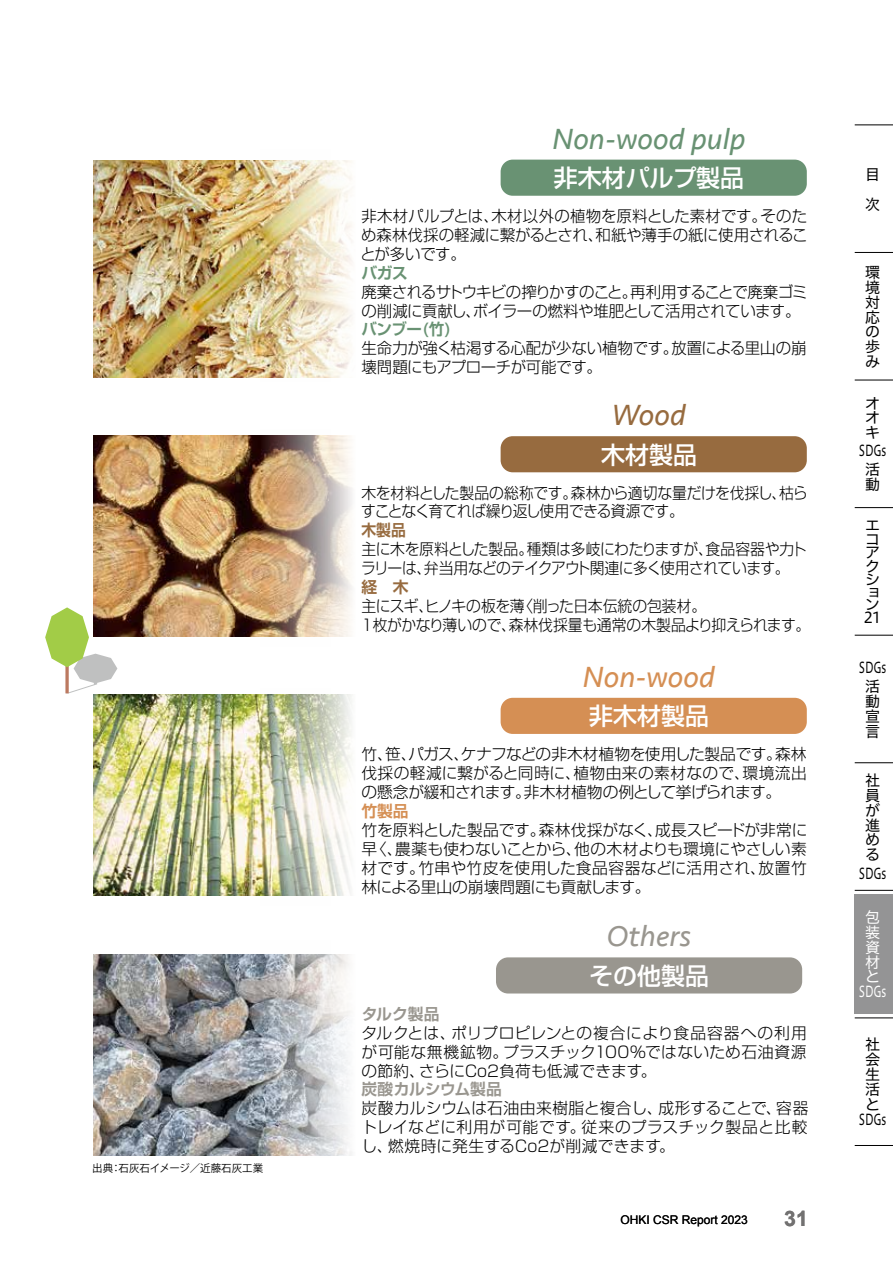
<style>
.page{position:relative;width:893px;height:1263px;background:#fff}
.page>*{position:absolute;margin:0;border:0;box-sizing:border-box;transform-origin:0 0}
.t1{font:italic 30px "Seravek";color:#699273}
.t2{font:italic 30px "Seravek";letter-spacing:.005em;color:#d58f54}
.t3{font:italic 30px "Seravek";color:#99968f}
.t4{font:italic 30px "Seravek";color:#976b3f}
.t5{font:500 24px "Shin Go Pro";color:#fff}
.t6{font:700 21.3px "Arial";color:#727171}
.t7{font:300 15.75px/18.9px "Shin Go Pro";letter-spacing:-.015em;color:#000;text-align:justify}
.t8{font:300 15.75px/18.9px "Shin Go Pro";letter-spacing:-.015em;color:#000;scale:.94 1}
.t9{font:300 15.75px/18.9px "Shin Go Pro";letter-spacing:-.035em;color:#000}
.t10{font:700 15.75px "Shin Go Pro De";letter-spacing:.005em;color:#99968f}
.t11{font:700 15.75px "Shin Go Pro De";letter-spacing:-.03em;color:#699273}
.t12{font:700 15.75px "Shin Go Pro De";color:#976b3f;scale:.94 1}
.t13{font:700 15.75px "Shin Go Pro De";color:#976b3f}
.t14{font:700 15.75px "Shin Go Pro De";color:#d58f54}
.t15{font:15px/14.9px "Hiragino UD Sans F Std N W4";color:#000;text-align:justify}
.t16{font:15px/18.9px "Hiragino UD Sans F Std N W4";color:#000;text-align:center;scale:.7 1}
.t17{font:15px/14.9px "Hiragino UD Sans F Std N W4";color:#fff;text-align:center}
.t18{font:12px "Arial";color:#000}
.t19{font:10.5px "Koz Go Pr 6 N";color:#000}
</style>
<div class="page">
<div style="left:855px;top:894px;width:38px;height:119px;background:#949495"></div>
<hr style="left:855px;top:125px;width:38px;height:1px;background:#000">
<hr style="left:855px;top:252px;width:38px;height:1px;background:#000">
<hr style="left:855px;top:380px;width:38px;height:1px;background:#000">
<hr style="left:855px;top:507px;width:38px;height:1px;background:#000">
<hr style="left:855px;top:635px;width:38px;height:1px;background:#000">
<hr style="left:855px;top:762px;width:38px;height:1px;background:#000">
<hr style="left:855px;top:890px;width:38px;height:1px;background:#000">
<hr style="left:855px;top:1018px;width:38px;height:1px;background:#000">
<hr style="left:855px;top:1145px;width:38px;height:1px;background:#000">
<img style="left:94px;top:160px;width:166px;height:217px">
<img style="left:94px;top:435px;width:166px;height:201px">
<img style="left:94px;top:695px;width:166px;height:200px">
<img style="left:93px;top:955px;width:167px;height:200px">
<img style="left:260px;top:694px;width:92px;height:202px">
<svg style="left:260px;top:954px;width:92px;height:202px"></svg>
<img style="left:260px;top:435px;width:92px;height:202px">
<img style="left:260px;top:160px;width:92px;height:218px">
<div style="left:501px;top:436px;width:306px;height:36px;background:#976b3f;border-radius:12px"></div>
<div style="left:501px;top:160px;width:306px;height:36px;background:#699273;border-radius:12px"></div>
<div style="left:501px;top:698px;width:306px;height:36px;background:#d58f54;border-radius:12px"></div>
<div style="left:496px;top:957px;width:306px;height:36px;background:#99968f;border-radius:12px"></div>
<svg style="left:45px;top:607px;width:72px;height:86px"></svg>
<p class="t19" style="left:92px;top:1162px;width:172px">出典：石灰石イメージ／近藤石灰工業</p>
<h1 class="t1" style="left:553px;top:115px;width:194px">Non-wood pulp</h1>
<h2 class="t5" style="left:554px;top:158px;width:192px">非木材パルプ製品</h2>
<p class="t7" style="left:360px;top:205px;width:449px">非木材パルプとは、木材以外の植物を原料とした素材です。そのため森林伐採の軽減に繋がるとされ、和紙や薄手の紙に使用されることが多いです。</p>
<p class="t11" style="left:361px;top:260px;width:48px">バガス</p>
<p class="t9" style="left:361px;top:280px;width:448px">廃棄されるサトウキビの搾りかすのこと。再利用することで廃棄ゴミの削減に貢献し、ボイラーの燃料や堆肥として活用されています。</p>
<p class="t11" style="left:361px;top:316px;width:91px">バンブー(竹)</p>
<p class="t7" style="left:361px;top:337px;width:447px">生命力が強く枯渇する心配が少ない植物です。放置による里山の崩壊問題にもアプローチが可能です。</p>
<h1 class="t4" style="left:612px;top:391px;width:76px">Wood</h1>
<h2 class="t5" style="left:601px;top:435px;width:97px">木材製品</h2>
<p class="t8" style="left:361px;top:481px;width:476px">木を材料とした製品の総称です。森林から適切な量だけを伐採し、枯らすことなく育てれば繰り返し使用できる資源です。</p>
<p class="t12" style="left:361px;top:517px;width:49px">木製品</p>
<p class="t8" style="left:361px;top:538px;width:476px">主に木を原料とした製品。種類は多岐にわたりますが、食品容器や力卜ラリーは、弁当用などのテイクアウト関連に多く使用されています。</p>
<p class="t13" style="left:361px;top:574px;width:49px">経　木</p>
<p class="t8" style="left:361px;top:595px;width:479px">主にスギ、ヒノキの板を薄〈削った日本伝統の包装材。<br>1枚がかなり薄いので、森林伐採量も通常の木製品より抑えられます。</p>
<h1 class="t2" style="left:583px;top:653px;width:134px">Non-wood</h1>
<h2 class="t5" style="left:589px;top:696px;width:121px">非木材製品</h2>
<p class="t7" style="left:361px;top:743px;width:447px">竹、笹、パガス、ケナフなどの非木材植物を使用した製品です。森林伐採の軽減に繋がると同時に、植物由来の素材なので、環境流出の懸念が緩和されます。非木材植物の例として挙げられます。</p>
<p class="t14" style="left:361px;top:798px;width:49px">竹製品</p>
<p class="t7" style="left:361px;top:818px;width:447px">竹を原料とした製品です。森林伐採がなく、成長スピードが非常に早〈、農薬も使わないことから、他の木材よりも環境にやさしい素材です。竹串や竹皮を使用した食品容器などに活用され、放置竹林による里山の崩壊問題にも貢献します。</p>
<h1 class="t3" style="left:607px;top:912px;width:86px">Others</h1>
<h2 class="t5" style="left:589px;top:956px;width:121px">その他製品</h2>
<p class="t10" style="left:361px;top:1001px;width:80px">タルク製品</p>
<p class="t7" style="left:361px;top:1021px;width:447px">タルクとは、ポリプロピレンとの複合により食品容器への利用が可能な無機鉱物。プラスチック100%ではないため石油資源の節約、さらにCo2負荷も低減できます。</p>
<p class="t10" style="left:361px;top:1076px;width:142px">炭酸カルシウム製品</p>
<p class="t7" style="left:361px;top:1097px;width:448px">炭酸カルシウムは石油由来樹脂と複合し、成形することで、容器トレイなどに利用が可能です。従来のプラスチック製品と比較し、燃焼時に発生するCo2が削減できます。</p>
<p class="t18" style="left:621px;top:1212px;width:129px">OHKI CSR Report 2023</p>
<h3 class="t6" style="left:784px;top:1204px;width:25px">31</h3>
<p class="t15" style="left:865px;top:158px;width:16px;line-height:30px">目次</p>
<p class="t15" style="left:865px;top:264px;width:16px">環境対応の歩み</p>
<p class="t15" style="left:865px;top:395px;width:15px;line-height:14.4px">オオキ</p>
<p class="t16" style="left:859px;top:440px;width:41px">SDGs活</p>
<p class="t15" style="left:865px;top:476px;width:16px">動</p>
<p class="t15" style="left:864px;top:518px;width:19px;line-height:13.2px;text-align:left">エコアクション<br>21</p>
<p class="t16" style="left:859px;top:657px;width:41px">SDGs活</p>
<p class="t15" style="left:865px;top:693px;width:16px">動宣言</p>
<p class="t15" style="left:865px;top:772px;width:16px">社員が進める</p>
<p class="t16" style="left:859px;top:863px;width:41px">SDGs</p>
<p class="t17" style="left:859px;top:909px;width:29px">包装資材と<br>SDGs</p>
<p class="t15" style="left:859px;top:1036px;width:29px;text-align:center">社会生活と<br>SDGs</p>
</div>
